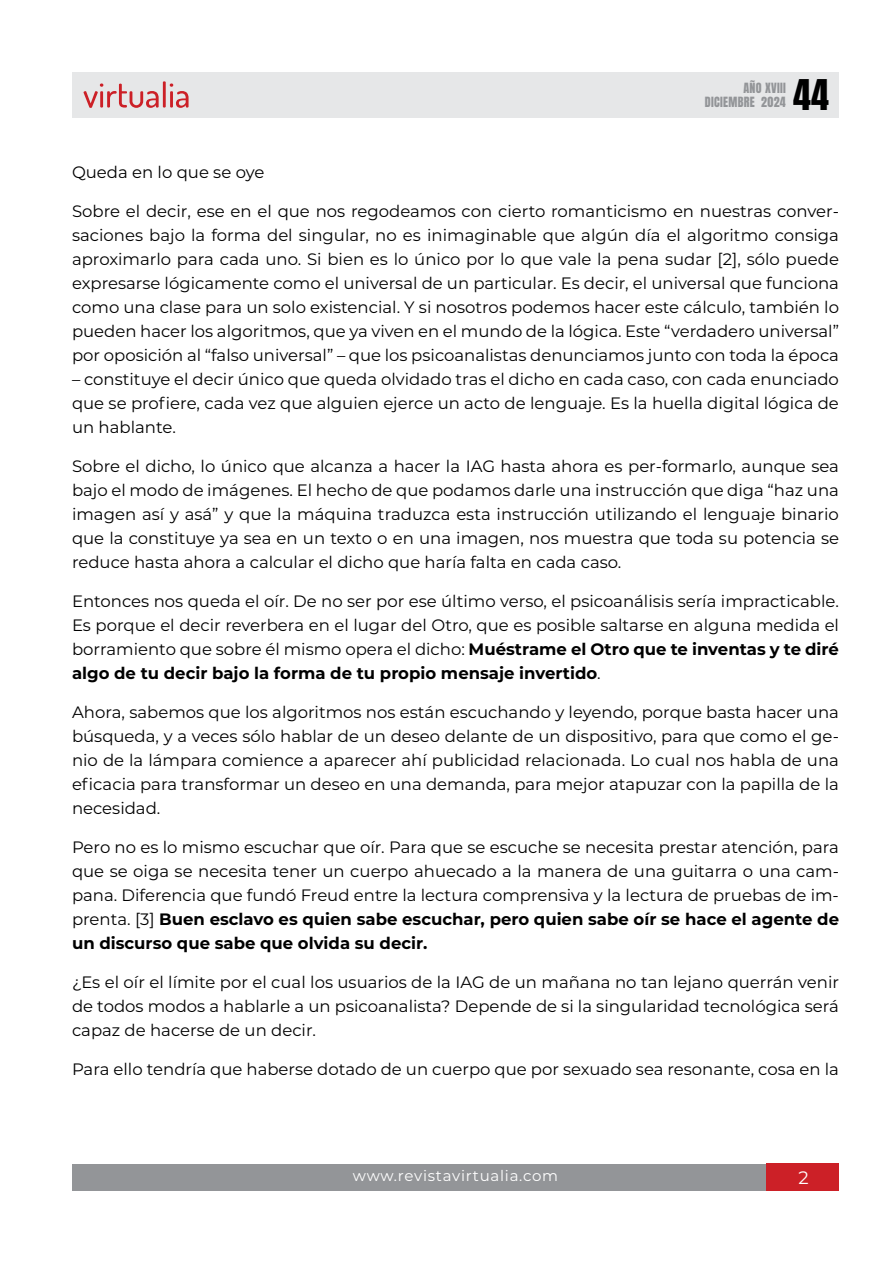
<style>
.page{position:relative;width:893px;height:1263px;background:#fff}
.page>*{position:absolute;margin:0;border:0;box-sizing:border-box;transform-origin:0 0}
.t1{font:36px "Anton";color:#000}
.t2{font:18px "Montserrat";color:#fff}
.t3{font:16.5px/24px "Montserrat";color:#000;text-align:justify}
.t4{font:15px "Montserrat";letter-spacing:.05em;color:#fff}
.t5{font:12px/14.4px "Anton";letter-spacing:.025em;color:#939598;text-align:right}
.s1{font-weight:700}
</style>
<div class="page">
<div style="left:72px;top:1164px;width:750px;height:27px;background:#939598"></div>
<div style="left:767px;top:1164px;width:72px;height:27px;background:#cc2027"></div>
<div style="left:72px;top:72px;width:767px;height:45px;background:#e6e7e8"></div>
<svg style="left:84px;top:81px;width:105px;height:27px"></svg>
<h1 class="t1" style="left:793px;top:76px;width:37px">44</h1>
<p class="t5" style="left:705px;top:82px;width:82px">AÑO XVIII<br>DICIEMBRE 2024</p>
<p class="t3" style="left:72px;top:159px;width:194px">Queda en lo que se oye</p>
<p class="t3" style="left:72px;top:198px;width:768px">Sobre el decir, ese en el que nos regodeamos con cierto romanticismo en nuestras conver&shy;saciones bajo la forma del singular, no es inimaginable que algún día el algoritmo consiga aproximarlo para cada uno. Si bien es lo único por lo que vale la pena sudar [2], sólo puede expresarse lógicamente como el universal de un particular. Es decir, el universal que funciona como una clase para un solo existencial. Y si nosotros podemos hacer este cálculo, también lo pueden hacer los algoritmos, que ya viven en el mundo de la lógica. Este “verdadero universal” por oposición al “falso universal” – que los psicoanalistas denunciamos junto con toda la época</p>
<p class="t3" style="left:72px;top:366px;width:768px">– constituye el decir único que queda olvidado tras el dicho en cada caso, con cada enunciado que se profiere, cada vez que alguien ejerce un acto de lenguaje. Es la huella digital lógica de un hablante.</p>
<p class="t3" style="left:72px;top:453px;width:769px">Sobre el dicho, lo único que alcanza a hacer la IAG hasta ahora es per-formarlo, aunque sea bajo el modo de imágenes. El hecho de que podamos darle una instrucción que diga “haz una imagen así y asá” y que la máquina traduzca esta instrucción utilizando el lenguaje binario que la constituye ya sea en un texto o en una imagen, nos muestra que toda su potencia se reduce hasta ahora a calcular el dicho que haría falta en cada caso.</p>
<p class="t3" style="left:72px;top:588px;width:769px">Entonces nos queda el oír. De no ser por ese último verso, el psicoanálisis sería impracticable.<br>Es porque el decir reverbera en el lugar del Otro, que es posible saltarse en alguna medida el borramiento que sobre él mismo opera el dicho: <span class="s1">Muéstrame el Otro que te inventas y te diré algo de tu decir bajo la forma de tu propio mensaje invertido</span>.</p>
<p class="t3" style="left:72px;top:699px;width:768px">Ahora, sabemos que los algoritmos nos están escuchando y leyendo, porque basta hacer una búsqueda, y a veces sólo hablar de un deseo delante de un dispositivo, para que como el ge&shy;nio de la lámpara comience a aparecer ahí publicidad relacionada. Lo cual nos habla de una eficacia para transformar un deseo en una demanda, para mejor atapuzar con la papilla de la necesidad.</p>
<p class="t3" style="left:72px;top:835px;width:769px">Pero no es lo mismo escuchar que oír. Para que se escuche se necesita prestar atención, para que se oiga se necesita tener un cuerpo ahuecado a la manera de una guitarra o una cam&shy;pana. Diferencia que fundó Freud entre la lectura comprensiva y la lectura de pruebas de im&shy;prenta. [3] <span class="s1">Buen esclavo es quien sabe escuchar, pero quien sabe oír se hace el agente de un discurso que sabe que olvida su decir.</span></p>
<p class="t3" style="left:72px;top:970px;width:769px">¿Es el oír el límite por el cual los usuarios de la IAG de un mañana no tan lejano querrán venir de todos modos a hablarle a un psicoanalista? Depende de si la singularidad tecnológica será capaz de hacerse de un decir.</p>
<p class="t3" style="left:72px;top:1057px;width:768px">Para ello tendría que haberse dotado de un cuerpo que por sexuado sea resonante, cosa en la</p>
<p class="t4" style="left:353px;top:1165px;width:207px">www.revistavirtualia.com</p>
<p class="t2" style="left:798px;top:1165px;width:12px">2</p>
</div>
